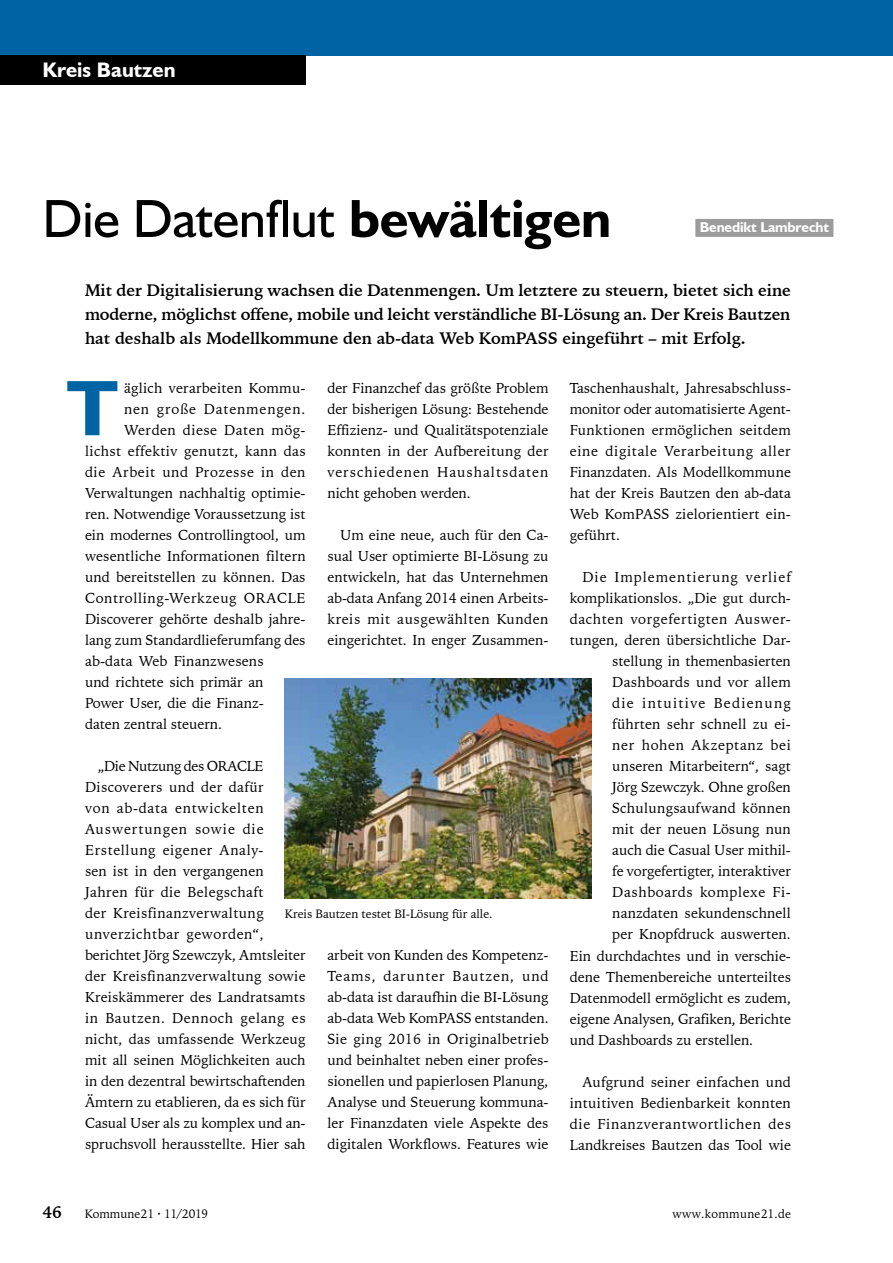
<style>
.page{position:relative;width:893px;height:1263px;background:#fff}
.page>*{position:absolute;margin:0;border:0;box-sizing:border-box;transform-origin:0 0}
.t1{font:700 79.2px "Humanist 521 BT";color:#0063a3}
.t2{font:54px "Humanist 521 BT";letter-spacing:-.005em;color:#000}
.t3{font:700 21px "Humanist 521 BT";color:#fff}
.t4{font:700 16.5px/24px "Iowan Old Style BT";letter-spacing:-.005em;color:#000;text-align:justify}
.t5{font:14.25px/21px "Iowan Old Style BT";letter-spacing:.005em;color:#000;text-align:justify}
.t6{font:14.25px "Iowan Old Style BT";letter-spacing:.04em;color:#000}
.t7{font:14.25px "Iowan Old Style BT";letter-spacing:.045em;color:#000}
.t8{font:14.25px "Iowan Old Style BT";letter-spacing:.025em;color:#000}
.t9{font:14.25px "Iowan Old Style BT";letter-spacing:.065em;color:#000}
.t10{font:14.25px "Iowan Old Style BT";letter-spacing:.085em;color:#000}
.t11{font:14.25px "Iowan Old Style BT";letter-spacing:.055em;color:#000}
.t12{font:14.25px "Iowan Old Style BT";letter-spacing:.035em;color:#000}
.t13{font:700 14.25px "Humanist 521 BT";letter-spacing:-.01em;color:#fff}
.t14{font:12px "Iowan Old Style BT";letter-spacing:-.005em;color:#000}
.t15{font:12px "Iowan Old Style BT";letter-spacing:.02em;color:#000}
.s1{font-weight:700}
</style>
<div class="page">
<div style="left:0;top:0;width:893px;height:55px;background:#0063a3"></div>
<div style="left:0;top:55px;width:306px;height:30px;background:#000"></div>
<div style="left:695px;top:219px;width:138px;height:18px;background:#9d9c9c"></div>
<img style="left:285px;top:678px;width:306px;height:220px">
<h3 class="t3" style="left:43px;top:57px;width:135px">Kreis Bautzen</h3>
<h2 class="t2" style="left:43px;top:185px;width:570px">Die Datenflut <span class="s1">bewältigen</span></h2>
<p class="t4" style="left:85px;top:278px;width:707px">Mit der Digitalisierung wachsen die Datenmengen. Um letztere zu steuern, bietet sich eine moderne, möglichst offene, mobile und leicht verständliche BI-Lösung an. Der Kreis Bautzen hat deshalb als Modellkommune den ab-data Web KomPASS eingeführt – mit Erfolg.</p>
<p class="t5" style="left:124px;top:378px;width:183px">äglich verarbeiten Kommu-</p>
<p class="t11" style="left:124px;top:400px;width:183px">nen große Datenmengen.</p>
<p class="t12" style="left:124px;top:421px;width:183px">Werden diese Daten mög-</p>
<p class="t8" style="left:85px;top:442px;width:222px">lichst effektiv genutzt, kann das</p>
<p class="t6" style="left:85px;top:463px;width:222px">die Arbeit und Prozesse in den</p>
<p class="t5" style="left:85px;top:483px;width:222px">Verwaltungen nachhaltig optimie-</p>
<p class="t5" style="left:85px;top:504px;width:222px">ren. Notwendige Voraussetzung ist</p>
<p class="t5" style="left:85px;top:525px;width:222px">ein modernes Controllingtool, um</p>
<p class="t5" style="left:85px;top:546px;width:222px">wesentliche Informationen filtern</p>
<p class="t5" style="left:85px;top:567px;width:222px">und bereitstellen zu können. Das</p>
<p class="t6" style="left:85px;top:589px;width:222px">Controlling-Werkzeug ORACLE</p>
<p class="t5" style="left:85px;top:609px;width:222px">Discoverer gehörte deshalb jahre-</p>
<p class="t5" style="left:85px;top:630px;width:222px">lang zum Standardlieferumfang des</p>
<p class="t5" style="left:85px;top:651px;width:180px">ab-data Web Finanzwesens</p>
<p class="t5" style="left:85px;top:672px;width:180px">und richtete sich primär an</p>
<p class="t5" style="left:85px;top:693px;width:180px">Power User, die die Finanz-</p>
<p class="t5" style="left:85px;top:714px;width:138px">daten zentral steuern.</p>
<p class="t5" style="left:85px;top:756px;width:222px;text-align:left;text-indent:13px">„Die Nutzung des ORACLE<br>Discoverers und der dafür<br>von ab-data entwickelten<br>Auswertungen sowie die<br>Erstellung eigener Analy-<br>sen ist in den vergangenen<br>Jahren für die Belegschaft<br>der Kreisfinanzverwaltung unverzichtbar geworden“, berichtet Jörg Szewczyk, Amtsleiter der Kreisfinanzverwaltung sowie<br>Kreiskämmerer des Landratsamts in Bautzen. Dennoch gelang es nicht, das umfassende Werkzeug mit all seinen Möglichkeiten auch in den dezentral bewirtschaftenden<br>Ämtern zu etablieren, da es sich für<br>Casual User als zu komplex und an&shy;spruchsvoll herausstellte. Hier sah</p>
<p class="t13" style="left:700px;top:218px;width:131px">Benedikt Lambrecht</p>
<h1 class="t1" style="left:67px;top:359px;width:53px">T</h1>
<p class="t5" style="left:327px;top:378px;width:223px">der Finanzchef das größte Problem der bisherigen Lösung: Bestehende Effizienz- und Qualitätspotenziale konnten in der Aufbereitung der verschiedenen Haushaltsdaten nicht gehoben werden.</p>
<p class="t5" style="left:327px;top:525px;width:223px;text-indent:13px">Um eine neue, auch für den Ca&shy;sual User optimierte BI-Lösung zu entwickeln, hat das Unternehmen ab-data Anfang 2014 einen Arbeits&shy;kreis mit ausgewählten Kunden eingerichtet. In enger Zusammen-</p>
<p class="t5" style="left:570px;top:378px;width:223px">Taschenhaushalt, Jahresabschluss&shy;monitor oder automatisierte Agent-Funktionen ermöglichen seitdem eine digitale Verarbeitung aller Finanzdaten. Als Modellkommune hat der Kreis Bautzen den ab-data Web KomPASS zielorientiert ein&shy;geführt.</p>
<p class="t9" style="left:583px;top:568px;width:210px">Die Implementierung verlief</p>
<p class="t5" style="left:570px;top:588px;width:223px">komplikationslos. „Die gut durch-</p>
<p class="t7" style="left:570px;top:610px;width:223px">dachten vorgefertigten Auswer-</p>
<p class="t5" style="left:570px;top:630px;width:223px">tungen, deren übersichtliche Dar-</p>
<p class="t5" style="left:612px;top:651px;width:180px">stellung in themenbasierten</p>
<p class="t5" style="left:612px;top:672px;width:180px">Dashboards und vor allem</p>
<p class="t10" style="left:612px;top:694px;width:180px">die intuitive Bedienung</p>
<p class="t5" style="left:612px;top:714px;width:180px">führten sehr schnell zu ei-</p>
<p class="t7" style="left:612px;top:736px;width:180px">ner hohen Akzeptanz bei</p>
<p class="t5" style="left:612px;top:756px;width:180px">unseren Mitarbeitern“, sagt</p>
<p class="t5" style="left:612px;top:777px;width:180px">Jörg Szewczyk. Ohne großen</p>
<p class="t5" style="left:612px;top:798px;width:180px">Schulungsaufwand können</p>
<p class="t5" style="left:612px;top:819px;width:180px">mit der neuen Lösung nun</p>
<p class="t5" style="left:612px;top:840px;width:180px">auch die Casual User mithil-</p>
<p class="t5" style="left:612px;top:861px;width:180px">fe vorgefertigter, interaktiver</p>
<p class="t6" style="left:612px;top:883px;width:180px">Dashboards komplexe Fi-</p>
<p class="t5" style="left:612px;top:903px;width:180px">nanzdaten sekundenschnell</p>
<p class="t5" style="left:612px;top:924px;width:180px">per Knopfdruck auswerten.</p>
<p class="t5" style="left:570px;top:945px;width:223px">Ein durchdachtes und in verschie-</p>
<p class="t5" style="left:570px;top:966px;width:223px">dene Themenbereiche unterteiltes</p>
<p class="t5" style="left:570px;top:987px;width:223px">Datenmodell ermöglicht es zudem,</p>
<p class="t5" style="left:570px;top:1008px;width:223px">eigene Analysen, Grafiken, Berichte</p>
<p class="t5" style="left:570px;top:1029px;width:185px">und Dashboards zu erstellen.</p>
<p class="t5" style="left:570px;top:1071px;width:223px;text-indent:13px">Aufgrund seiner einfachen und intuitiven Bedienbarkeit konnten die Finanzverantwortlichen des Landkreises Bautzen das Tool wie</p>
<p class="t14" style="left:285px;top:906px;width:209px">Kreis Bautzen testet BI-Lösung für alle.</p>
<p class="t5" style="left:327px;top:945px;width:223px">arbeit von Kunden des Kompetenz-Teams, darunter Bautzen, und ab-data ist daraufhin die BI-Lösung ab-data Web KomPASS entstanden.<br>Sie ging 2016 in Originalbetrieb und beinhaltet neben einer profes&shy;sionellen und papierlosen Planung, Analyse und Steuerung kommuna&shy;ler Finanzdaten viele Aspekte des digitalen Workflows. Features wie</p>
<p class="t4" style="left:43px;top:1200px;width:21px">46</p>
<p class="t14" style="left:85px;top:1206px;width:125px">Kommune21 · 11/2019</p>
<p class="t15" style="left:673px;top:1206px;width:120px">www.kommune21.de</p>
</div>
